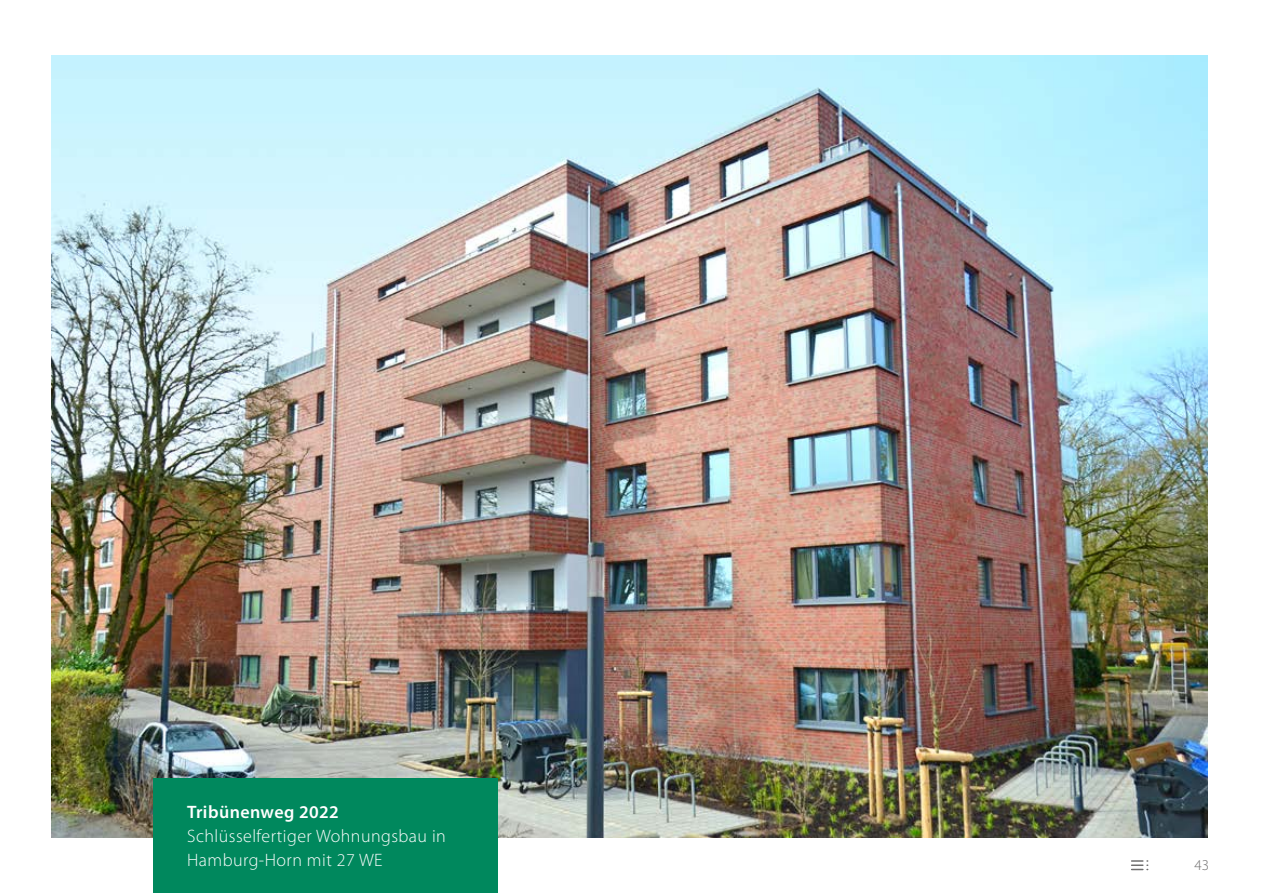
<style>
.page{position:relative;width:1263px;height:893px;background:#fff}
.page>*{position:absolute;margin:0;border:0;box-sizing:border-box;transform-origin:0 0}
.t1{font:300 18px/24px "Myriad Pro";letter-spacing:.025em;color:#fff}
.t2{font:600 18px "Myriad Pro";letter-spacing:.025em;color:#fff}
.t3{font:300 15px "Myriad Pro";color:#706f6f}
</style>
<div class="page">
<img style="left:51px;top:55px;width:1157px;height:783px">
<div style="left:153px;top:778px;width:344px;height:115px;background:#00885d"></div>
<svg style="left:1131px;top:860px;width:17px;height:10px"></svg>
<p class="t2" style="left:187px;top:802px;width:153px">Tribünenweg 2022</p>
<p class="t1" style="left:187px;top:824px;width:260px">Schlüsselfertiger Wohnungsbau in<br>Hamburg-Horn mit 27 WE</p>
<p class="t3" style="left:1194px;top:856px;width:16px">43</p>
</div>
